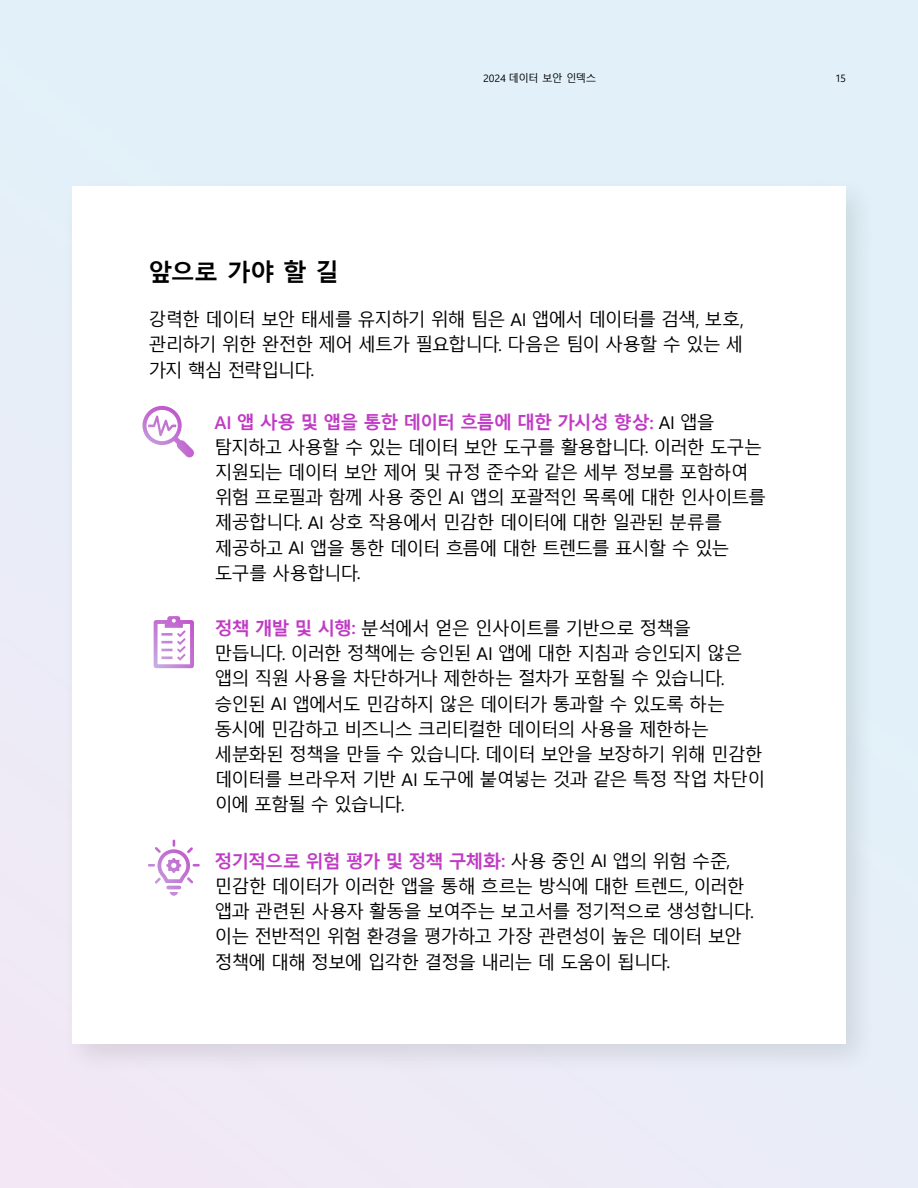
<style>
.page{position:relative;width:918px;height:1188px;background:#fff}
.page>*{position:absolute;margin:0;border:0;box-sizing:border-box;transform-origin:0 0}
.t1{font:700 24px "Malgun Gothic";color:#000}
.t2{font:18px/25.2px "Malgun Gothic";letter-spacing:-.065em;color:#000}
.t3{font:10.5px "Malgun Gothic";letter-spacing:-.065em;color:#000}
.t4{font:10.5px "Segoe Sans";color:#000}
.s1{font-family:"Segoe Sans"}
.s2{font-family:"Segoe Sans a 8000"}
.s3{font-family:"Segoe Sans a 8000";color:#c03bc4}
.s4{font-weight:700;color:#c03bc4}
</style>
<div class="page">
<div style="left:0;top:0;width:918px;height:1188px;background:linear-gradient(to right,#e9edf7,#e4f0f8)"></div>
<div style="left:60px;top:174px;width:819px;height:903px;background:#000;opacity:.1"></div>
<div style="left:72px;top:186px;width:774px;height:858px;background:#fff"></div>
<svg style="left:142px;top:406px;width:52px;height:52px"></svg>
<svg style="left:154px;top:616px;width:40px;height:52px"></svg>
<svg style="left:148px;top:840px;width:52px;height:56px"></svg>
<p class="t3" style="left:483px;top:72px;width:115px"><span class="s1">2024</span> 데이터 보안 인덱스</p>
<p class="t4" style="left:836px;top:71px;width:11px">15</p>
<h1 class="t1" style="left:148px;top:258px;width:192px">앞으로 가야 할 길</h1>
<p class="t2" style="left:148px;top:307px;width:597px;text-align:justify">강력한 데이터 보안 태세를 유지하기 위해 팀은 <span class="s2">AI</span> 앱에서 데이터를 검색<span class="s2">,</span> 보호<span class="s2">, </span>관리하기 위한 완전한 제어 세트가 필요합니다<span class="s2">.</span> 다음은 팀이 사용할 수 있는 세 가지 핵심 전략입니다<span class="s2">.</span></p>
<p class="t2" style="left:215px;top:411px;width:553px"><span class="s3">AI</span> <span class="s4">앱 사용 및 앱을 통한 데이터 흐름에 대한 가시성 향상</span><span class="s3">:</span> <span class="s2">AI</span> 앱을 탐지하고 사용할 수 있는 데이터 보안 도구를 활용합니다<span class="s2">.</span> 이러한 도구는 지원되는 데이터 보안 제어 및 규정 준수와 같은 세부 정보를 포함하여 위험 프로필과 함께 사용 중인 <span class="s2">AI</span> 앱의 포괄적인 목록에 대한 인사이트를 제공합니다<span class="s2">. AI</span> 상호 작용에서 민감한 데이터에 대한 일관된 분류를 제공하고 <span class="s2">AI</span> 앱을 통한 데이터 흐름에 대한 트렌드를 표시할 수 있는 도구를 사용합니다<span class="s2">.</span></p>
<p class="t2" style="left:215px;top:616px;width:552px"><span class="s4">정책 개발 및 시행</span><span class="s3">:</span> 분석에서 얻은 인사이트를 기반으로 정책을 만듭니다<span class="s2">.</span> 이러한 정책에는 승인된 <span class="s2">AI</span> 앱에 대한 지침과 승인되지 않은 앱의 직원 사용을 차단하거나 제한하는 절차가 포함될 수 있습니다<span class="s2">. </span>승인된 <span class="s2">AI</span> 앱에서도 민감하지 않은 데이터가 통과할 수 있도록 하는 동시에 민감하고 비즈니스 크리티컬한 데이터의 사용을 제한하는 세분화된 정책을 만들 수 있습니다<span class="s2">.</span> 데이터 보안을 보장하기 위해 민감한 데이터를 브라우저 기반 <span class="s2">AI</span> 도구에 붙여넣는 것과 같은 특정 작업 차단이 이에 포함될 수 있습니다<span class="s2">.</span></p>
<p class="t2" style="left:214px;top:849px;width:541px"><span class="s4">정기적으로 위험 평가 및 정책 구체화</span><span class="s3">:</span> 사용 중인 <span class="s2">AI</span> 앱의 위험 수준<span class="s2">, </span>민감한 데이터가 이러한 앱을 통해 흐르는 방식에 대한 트렌드<span class="s2">,</span> 이러한 앱과 관련된 사용자 활동을 보여주는 보고서를 정기적으로 생성합니다<span class="s2">. </span>이는 전반적인 위험 환경을 평가하고 가장 관련성이 높은 데이터 보안 정책에 대해 정보에 입각한 결정을 내리는 데 도움이 됩니다<span class="s2">.</span></p>
</div>
